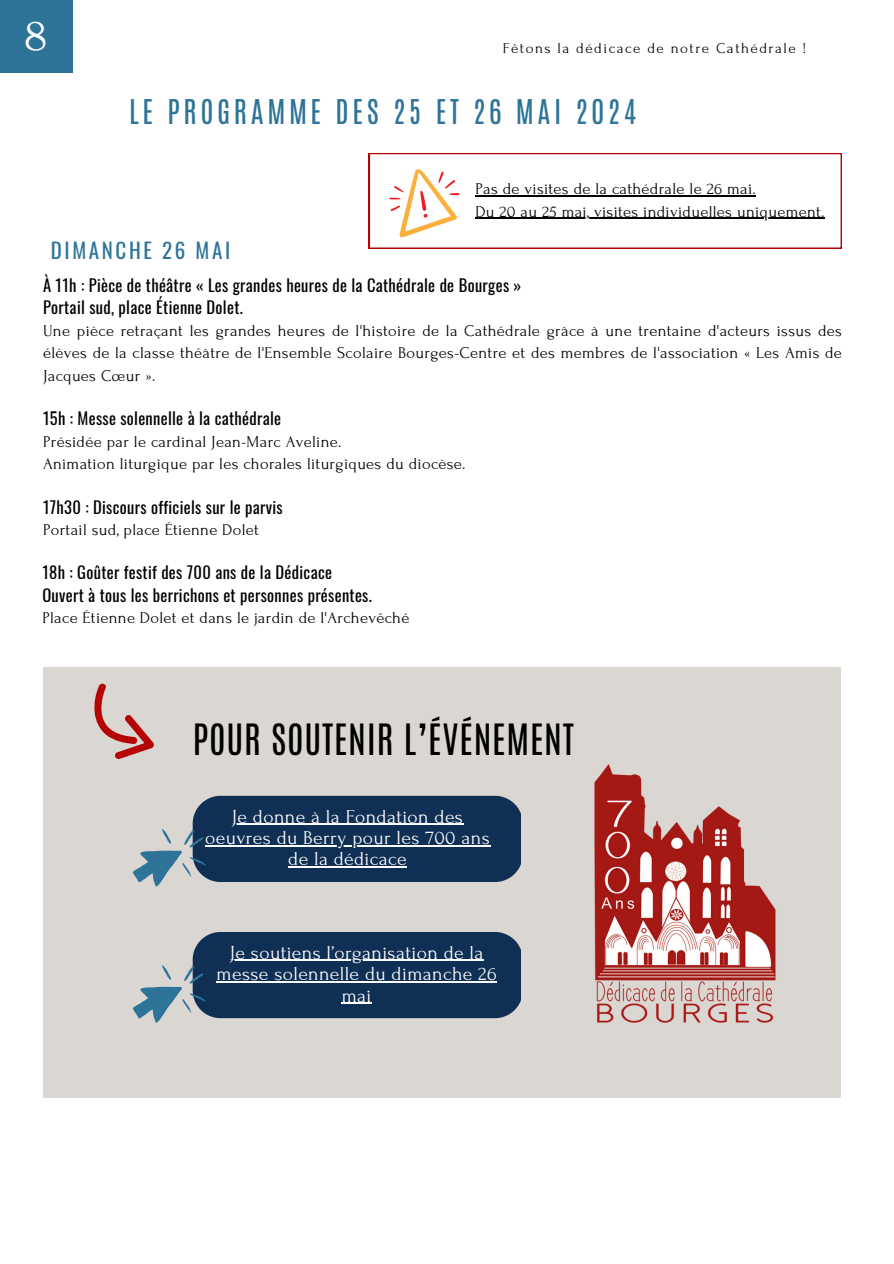
<style>
.page{position:relative;width:894px;height:1264px;background:#fff}
.page>*{position:absolute;margin:0;border:0;box-sizing:border-box;transform-origin:0 0}
.t1{font:45.3px "Forum";color:#fff}
.t2{font:36px "Antonio";letter-spacing:.02em;color:#000}
.t3{font:28.5px "Antonio";letter-spacing:.125em;color:#2e7498}
.t4{font:21px "Oswald";letter-spacing:.125em;color:#2e7498}
.t5{font:19.65px/21.3px "Forum";letter-spacing:.02em;color:#fff;text-align:center}
.t6{font:16.5px/22.5px "Forum";letter-spacing:.02em;color:#000;text-align:justify}
.t7{font:16.5px "Oswald";letter-spacing:.02em;color:#000}
.t8{font:15px "Forum";letter-spacing:.1em;color:#000}
</style>
<div class="page">
<svg style="left:369px;top:153px;width:472px;height:95px"></svg>
<div style="left:43px;top:667px;width:797px;height:430px;background:#dad6d2"></div>
<svg style="left:94px;top:683px;width:60px;height:76px"></svg>
<hr style="left:475px;top:195px;width:281px;height:1px;background:#000">
<hr style="left:475px;top:218px;width:349px;height:1px;background:#000">
<svg style="left:133px;top:795px;width:387px;height:92px"></svg>
<hr style="left:232px;top:823px;width:231px;height:1px;background:#fff">
<hr style="left:205px;top:845px;width:285px;height:1px;background:#fff">
<hr style="left:288px;top:866px;width:119px;height:1px;background:#fff">
<svg style="left:133px;top:932px;width:387px;height:91px"></svg>
<hr style="left:230px;top:959px;width:253px;height:2px;background:#fff">
<hr style="left:216px;top:981px;width:281px;height:1px;background:#fff">
<hr style="left:341px;top:1002px;width:31px;height:1px;background:#fff">
<img style="left:594px;top:764px;width:182px;height:259px">
<div style="left:0;top:0;width:72px;height:72px;background:#2e7498"></div>
<p class="t1" style="left:25px;top:11px;width:24px">8</p>
<p class="t8" style="left:502px;top:40px;width:305px">Fêtons la dédicace de notre Cathédrale !</p>
<p class="t3" style="left:129px;top:92px;width:508px">LE PROGRAMME DES 25 ET 26 MAI 2024</p>
<p class="t6" style="left:475px;top:178px;width:282px">Pas de visites de la cathédrale le 26 mai.</p>
<p class="t6" style="left:475px;top:200px;width:350px">Du 20 au 25 mai, visites individuelles uniquement.</p>
<p class="t4" style="left:51px;top:233px;width:181px">DIMANCHE 26 MAI</p>
<p class="t7" style="left:43px;top:272px;width:480px">À 11h : Pièce de théâtre « Les grandes heures de la Cathédrale de Bourges »</p>
<p class="t7" style="left:43px;top:295px;width:201px">Portail sud, place Étienne Dolet.</p>
<p class="t6" style="left:43px;top:319px;width:800px">Une pièce retraçant les grandes heures de l'histoire de la Cathédrale grâce à une trentaine d'acteurs issus des élèves de la classe théâtre de l'Ensemble Scolaire Bourges-Centre et des membres de l'association « Les Amis de Jacques Cœur ».</p>
<p class="t7" style="left:43px;top:405px;width:240px">15h : Messe solennelle à la cathédrale</p>
<p class="t6" style="left:43px;top:430px;width:300px">Présidée par le cardinal Jean-Marc Aveline.</p>
<p class="t6" style="left:43px;top:453px;width:424px">Animation liturgique par les chorales liturgiques du diocèse.</p>
<p class="t7" style="left:43px;top:494px;width:241px">17h30 : Discours officiels sur le parvis</p>
<p class="t6" style="left:43px;top:518px;width:217px">Portail sud, place Étienne Dolet</p>
<p class="t7" style="left:42px;top:560px;width:291px">18h : Goûter festif des 700 ans de la Dédicace</p>
<p class="t7" style="left:42px;top:582px;width:331px">Ouvert à tous les berrichons et personnes présentes.</p>
<p class="t6" style="left:42px;top:607px;width:368px">Place Étienne Dolet et dans le jardin de l'Archevêché</p>
<p class="t2" style="left:193px;top:714px;width:383px">POUR SOUTENIR L’ÉVÉNEMENT</p>
<p class="t5" style="left:232px;top:806px;width:232px">Je donne à la Fondation des</p>
<p class="t5" style="left:205px;top:827px;width:286px">oeuvres du Berry pour les 700 ans de la dédicace</p>
<h1 class="t5" style="left:216px;top:942px;width:281px">Je soutiens l’organisation de la messe solennelle du dimanche 26 mai</h1>
</div>
